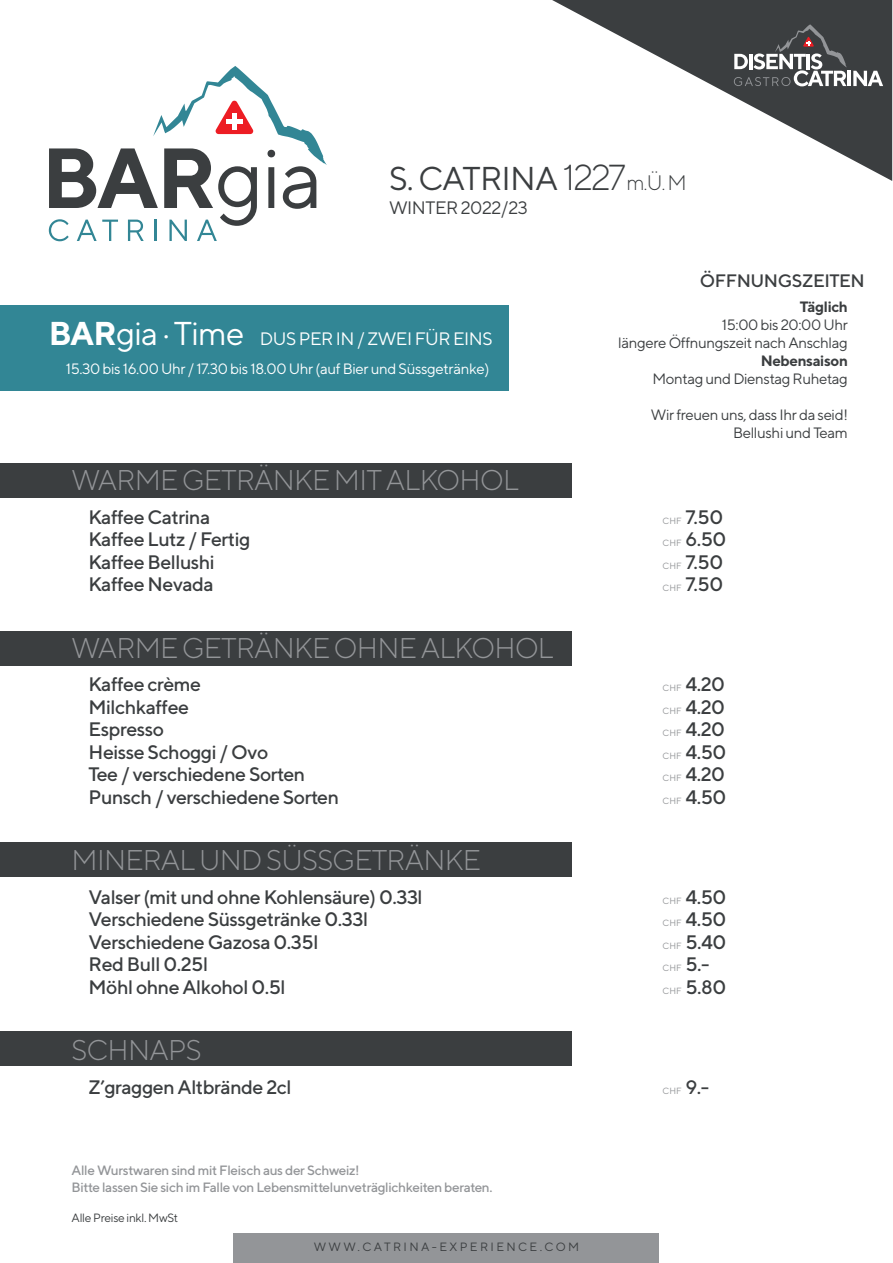
<style>
.page{position:relative;width:893px;height:1263px;background:#fff}
.page>*{position:absolute;margin:0;border:0;box-sizing:border-box;transform-origin:0 0}
.t1{font:33px "TT Norms";letter-spacing:-.025em;color:#3b3e40}
.t2{font:300 28.5px "TT Norms";letter-spacing:-.025em;color:#939598}
.t3{font:500 19.5px "TT Norms";letter-spacing:-.025em;color:#3b3e40}
.t4{font:18px "TT Norms";letter-spacing:-.025em;color:#fff}
.t5{font:500 18px "TT Norms";letter-spacing:-.025em;color:#3b3e40}
.t6{font:18px "TT Norms";letter-spacing:-.025em;color:#3b3e40}
.t7{font:15px/18px "TT Norms";letter-spacing:-.025em;color:#3b3e40;text-align:right}
.t8{font:15px "TT Norms";letter-spacing:-.025em;color:#fff}
.t9{font:700 15px "TT Norms";letter-spacing:-.025em;color:#3b3e40}
.t10{font:500 13.5px/16.2px "TT Norms";letter-spacing:-.025em;color:#939598}
.t11{font:12px "TT Norms";letter-spacing:.2em;color:#3b3e40}
.t12{font:12px "TT Norms";letter-spacing:-.025em;color:#3b3e40}
.t13{font:9px "TT Norms";color:#939598}
.s1{font-weight:300;font-size:36.15px}
.s2{font-weight:300;font-size:21px}
.s3{font-weight:700;font-size:33px}
.s4{font-size:33px}
.s5{font-weight:400;font-size:9px;color:#939598}
.s6{font-weight:500;font-size:19.5px;color:#3b3e40}
</style>
<div class="page">
<div style="left:0;top:463px;width:571px;height:34px;background:#3b3e40"></div>
<div style="left:0;top:631px;width:571px;height:34px;background:#3b3e40"></div>
<div style="left:0;top:843px;width:571px;height:34px;background:#3b3e40"></div>
<div style="left:0;top:1032px;width:571px;height:34px;background:#3b3e40"></div>
<div style="left:0;top:306px;width:508px;height:85px;background:#328695"></div>
<svg style="left:49px;top:66px;width:278px;height:175px"></svg>
<svg style="left:552px;top:0;width:340px;height:181px"></svg>
<hr style="left:848px;top:71px;width:3px;height:15px;background:#fff">
<svg style="left:853px;top:71px;width:30px;height:15px"></svg>
<svg style="left:734px;top:24px;width:113px;height:62px;background:#636466"></svg>
<div style="left:234px;top:1233px;width:425px;height:30px;background:#939598"></div>
<h1 class="t1" style="left:389px;top:159px;width:299px">S. CATRINA <span class="s1">1227</span> <span class="s2">m.Ü. M</span></h1>
<p class="t6" style="left:389px;top:197px;width:140px">WINTER 2022/23</p>
<p class="t4" style="left:49px;top:328px;width:445px"><span class="s3">BAR</span><span class="s4">gia · Time</span> DUS PER IN / ZWEI FÜR EINS</p>
<p class="t8" style="left:66px;top:360px;width:425px">15.30 bis 16.00 Uhr / 17.30 bis 18.00 Uhr (auf Bier und Süssgetränke)</p>
<p class="t5" style="left:700px;top:269px;width:167px">ÖFFNUNGSZEITEN</p>
<p class="t9" style="left:800px;top:297px;width:49px">Täglich</p>
<p class="t7" style="left:618px;top:315px;width:231px">15:00 bis 20:00 Uhr<br>längere Öffnungszeit nach Anschlag</p>
<p class="t9" style="left:761px;top:351px;width:89px">Nebensaison</p>
<p class="t7" style="left:652px;top:369px;width:197px">Montag und Dienstag Ruhetag</p>
<p class="t7" style="left:651px;top:405px;width:199px">Wir freuen uns, dass Ihr da seid!<br>Bellushi und Team</p>
<h2 class="t2" style="left:72px;top:463px;width:449px">WARME GETRÄNKE MIT ALKOHOL</h2>
<p class="t3" style="left:89px;top:505px;width:123px">Kaffee Catrina</p>
<p class="t3" style="left:663px;top:505px;width:62px"><span class="s5">CHF</span> 7.50</p>
<p class="t3" style="left:89px;top:527px;width:163px">Kaffee Lutz / Fertig</p>
<p class="t3" style="left:663px;top:527px;width:65px"><span class="s5">CHF</span> 6.50</p>
<p class="t3" style="left:89px;top:550px;width:128px">Kaffee Bellushi</p>
<p class="t3" style="left:663px;top:550px;width:62px"><span class="s5">CHF</span> 7.50</p>
<p class="t3" style="left:89px;top:572px;width:127px">Kaffee Nevada</p>
<p class="t3" style="left:663px;top:572px;width:62px"><span class="s5">CHF</span> 7.50</p>
<h2 class="t2" style="left:72px;top:630px;width:484px">WARME GETRÄNKE OHNE ALKOHOL</h2>
<p class="t3" style="left:89px;top:672px;width:114px">Kaffee crème</p>
<p class="t3" style="left:663px;top:672px;width:64px"><span class="s5">CHF</span> 4.20</p>
<p class="t3" style="left:89px;top:695px;width:102px">Milchkaffee</p>
<p class="t3" style="left:663px;top:695px;width:64px"><span class="s5">CHF</span> 4.20</p>
<p class="t3" style="left:89px;top:717px;width:77px">Espresso</p>
<p class="t3" style="left:663px;top:717px;width:64px"><span class="s5">CHF</span> 4.20</p>
<p class="t3" style="left:89px;top:740px;width:181px">Heisse Schoggi / Ovo</p>
<p class="t3" style="left:663px;top:740px;width:65px"><span class="s5">CHF</span> 4.50</p>
<p class="t3" style="left:89px;top:762px;width:218px">Tee / verschiedene Sorten</p>
<p class="t3" style="left:663px;top:762px;width:64px"><span class="s5">CHF</span> 4.20</p>
<p class="t3" style="left:89px;top:785px;width:252px">Punsch / verschiedene Sorten</p>
<p class="t3" style="left:663px;top:785px;width:65px"><span class="s5">CHF</span> 4.50</p>
<h2 class="t2" style="left:72px;top:843px;width:411px">MINERAL UND SÜSSGETRÄNKE</h2>
<p class="t3" style="left:89px;top:885px;width:336px">Valser (mit und ohne Kohlensäure) 0.33l</p>
<p class="t3" style="left:663px;top:885px;width:65px"><span class="s5">CHF</span> 4.50</p>
<p class="t3" style="left:89px;top:907px;width:281px">Verschiedene Süssgetränke 0.33l</p>
<p class="t3" style="left:663px;top:907px;width:65px"><span class="s5">CHF</span> 4.50</p>
<p class="t3" style="left:89px;top:930px;width:231px">Verschiedene Gazosa 0.35l</p>
<p class="t3" style="left:663px;top:930px;width:65px"><span class="s5">CHF</span> 5.40</p>
<p class="t3" style="left:89px;top:952px;width:121px">Red Bull 0.25l</p>
<p class="t13" style="left:663px;top:962px;width:48px">CHF <span class="s6">5.-</span></p>
<p class="t3" style="left:89px;top:975px;width:199px">Möhl ohne Alkohol 0.5l</p>
<p class="t3" style="left:663px;top:975px;width:65px"><span class="s5">CHF</span> 5.80</p>
<h2 class="t2" style="left:72px;top:1033px;width:132px">SCHNAPS</h2>
<p class="t3" style="left:89px;top:1074px;width:205px">Z’graggen Altbrände 2cl</p>
<p class="t13" style="left:663px;top:1085px;width:48px">CHF <span class="s6">9.-</span></p>
<p class="t10" style="left:72px;top:1162px;width:422px">Alle Wurstwaren sind mit Fleisch aus der Schweiz!<br>Bitte lassen Sie sich im Falle von Lebensmittelunveträglichkeiten beraten.</p>
<p class="t12" style="left:72px;top:1210px;width:108px">Alle Preise inkl. MwSt</p>
<p class="t11" style="left:314px;top:1240px;width:267px">WWW.CATRINA-EXPERIENCE.COM</p>
</div>
